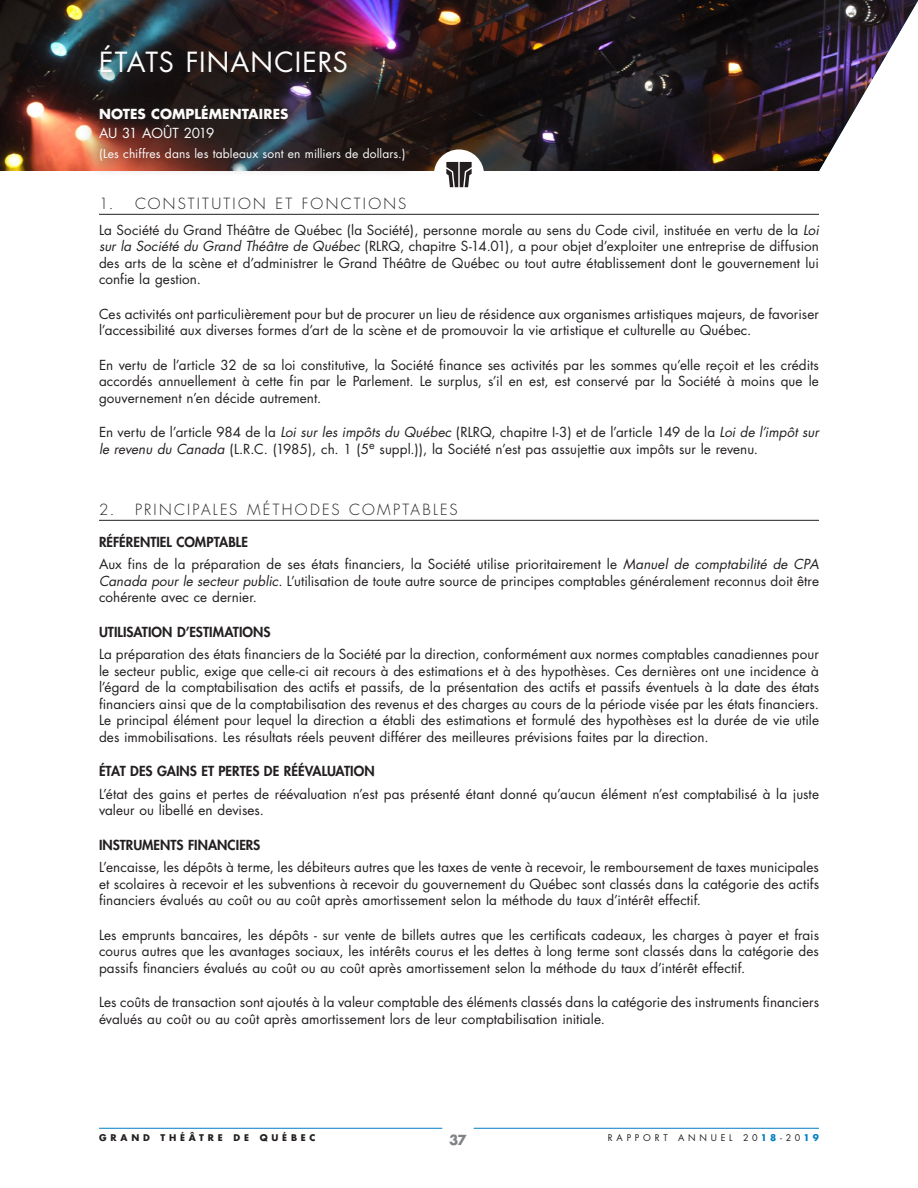
<style>
.page{position:relative;width:918px;height:1188px;background:#fff}
.page>*{position:absolute;margin:0;border:0;box-sizing:border-box;transform-origin:0 0}
.t1{font:27px "Futura";letter-spacing:.035em;color:#fcfcfc}
.Ti4{font:300 15px "Futura";letter-spacing:.15em;color:#231f20}
.TC_Notes{font:13.5px/16.5px "Futura";letter-spacing:.005em;color:#231f20;text-align:justify}
.Ti4e{font:800 13.5px "Futura";letter-spacing:.005em;color:#231f20}
.Action_Ti_blanc{font:700 13.5px "Futura";letter-spacing:.005em;color:#fcfcfc}
.TC{font:13.5px "Futura";letter-spacing:-.025em;color:#fcfcfc}
.t2{font:700 13.5px "Futura";color:#808285}
.TC-2{font:12px "Futura";letter-spacing:.01em;color:#fcfcfc}
.t3{font:9px "Futura";letter-spacing:.42em;color:#231f20}
.t4{font:700 9px "Futura";letter-spacing:.42em;color:#231f20}
.s1{font-style:italic}
.s2{font-weight:700;color:#007ec5}
</style>
<div class="page">
<img style="left:0;top:0;width:918px;height:171px">
<div style="left:81px;top:26px;width:284px;height:65px;background:#231f20;opacity:.7"></div>
<div style="left:434px;top:149px;width:50px;height:51px;background:#fff;border-radius:50%"></div>
<svg style="left:446px;top:162px;width:26px;height:25px"></svg>
<div style="left:80px;top:86px;width:344px;height:92px;background:#231f20;opacity:.7"></div>
<hr style="left:99px;top:214px;width:720px;height:1px;background:#231f20">
<hr style="left:99px;top:520px;width:720px;height:1px;background:#231f20">
<hr style="left:99px;top:1128px;width:343px;height:1px;background:#007ec5">
<hr style="left:474px;top:1128px;width:345px;height:1px;background:#007ec5">
<h1 class="t1" style="left:99px;top:45px;width:251px">ÉTATS FINANCIERS</h1>
<p class="Action_Ti_blanc" style="left:99px;top:105px;width:191px">NOTES COMPLÉMENTAIRES</p>
<p class="TC" style="left:99px;top:125px;width:117px">AU 31 AOÛT 2019</p>
<p class="TC-2" style="left:99px;top:146px;width:308px">(Les chiffres dans les tableaux sont en milliers de dollars.)</p>
<p class="Ti4" style="left:99px;top:195px;width:309px">1. CONSTITUTION ET FONCTIONS</p>
<p class="TC_Notes" style="left:99px;top:222px;width:722px">La Société du Grand Théâtre de Québec (la Société), personne morale au sens du Code civil, instituée en vertu de la <span class="s1">Loi sur la Société du Grand Théâtre de Québec</span> (RLRQ, chapitre S-14.01), a pour objet d’exploiter une entreprise de diffusion des arts de la scène et d’administrer le Grand Théâtre de Québec ou tout autre établissement dont le gouvernement lui confie la gestion.</p>
<p class="TC_Notes" style="left:99px;top:306px;width:721px">Ces activités ont particulièrement pour but de procurer un lieu de résidence aux organismes artistiques majeurs, de favoriser l’accessibilité aux diverses formes d’art de la scène et de promouvoir la vie artistique et culturelle au Québec.</p>
<p class="TC_Notes" style="left:99px;top:357px;width:721px">En vertu de l’article 32 de sa loi constitutive, la Société finance ses activités par les sommes qu’elle reçoit et les crédits accordés annuellement à cette fin par le Parlement. Le surplus, s’il en est, est conservé par la Société à moins que le gouvernement n’en décide autrement.</p>
<p class="TC_Notes" style="left:99px;top:424px;width:722px">En vertu de l’article 984 de la <span class="s1">Loi sur les impôts du Québec</span> (RLRQ, chapitre I-3) et de l’article 149 de la <span class="s1">Loi de l’impôt sur le revenu du Canada</span> (L.R.C. (1985), ch. 1 (5<sup>e</sup> suppl.)), la Société n’est pas assujettie aux impôts sur le revenu.</p>
<p class="Ti4" style="left:99px;top:501px;width:360px">2. PRINCIPALES MÉTHODES COMPTABLES</p>
<p class="Ti4e" style="left:99px;top:533px;width:150px">RÉFÉRENTIEL COMPTABLE</p>
<p class="TC_Notes" style="left:99px;top:556px;width:722px">Aux fins de la préparation de ses états financiers, la Société utilise prioritairement le <span class="s1">Manuel de comptabilité de CPA Canada pour le secteur public</span>. L’utilisation de toute autre source de principes comptables généralement reconnus doit être cohérente avec ce dernier.</p>
<p class="Ti4e" style="left:99px;top:623px;width:173px">UTILISATION D’ESTIMATIONS</p>
<p class="TC_Notes" style="left:99px;top:646px;width:722px">La préparation des états financiers de la Société par la direction, conformément aux normes comptables canadiennes pour le secteur public, exige que celle-ci ait recours à des estimations et à des hypothèses. Ces dernières ont une incidence à l’égard de la comptabilisation des actifs et passifs, de la présentation des actifs et passifs éventuels à la date des états financiers ainsi que de la comptabilisation des revenus et des charges au cours de la période visée par les états financiers.<br>Le principal élément pour lequel la direction a établi des estimations et formulé des hypothèses est la durée de vie utile des immobilisations. Les résultats réels peuvent différer des meilleures prévisions faites par la direction.</p>
<p class="Ti4e" style="left:99px;top:763px;width:277px">ÉTAT DES GAINS ET PERTES DE RÉÉVALUATION</p>
<p class="TC_Notes" style="left:99px;top:786px;width:722px">L’état des gains et pertes de réévaluation n’est pas présenté étant donné qu’aucun élément n’est comptabilisé à la juste valeur ou libellé en devises.</p>
<p class="Ti4e" style="left:99px;top:836px;width:163px">INSTRUMENTS FINANCIERS</p>
<p class="TC_Notes" style="left:99px;top:859px;width:722px">L’encaisse, les dépôts à terme, les débiteurs autres que les taxes de vente à recevoir, le remboursement de taxes municipales et scolaires à recevoir et les subventions à recevoir du gouvernement du Québec sont classés dans la catégorie des actifs financiers évalués au coût ou au coût après amortissement selon la méthode du taux d’intérêt effectif.</p>
<p class="TC_Notes" style="left:99px;top:927px;width:722px">Les emprunts bancaires, les dépôts - sur vente de billets autres que les certificats cadeaux, les charges à payer et frais courus autres que les avantages sociaux, les intérêts courus et les dettes à long terme sont classés dans la catégorie des passifs financiers évalués au coût ou au coût après amortissement selon la méthode du taux d’intérêt effectif.</p>
<p class="TC_Notes" style="left:99px;top:994px;width:722px">Les coûts de transaction sont ajoutés à la valeur comptable des éléments classés dans la catégorie des instruments financiers évalués au coût ou au coût après amortissement lors de leur comptabilisation initiale.</p>
<p class="t4" style="left:99px;top:1132px;width:218px">GRAND THÉÂTRE DE QUÉBEC</p>
<p class="t2" style="left:449px;top:1131px;width:19px">37</p>
<p class="t3" style="left:608px;top:1132px;width:213px">RAPPORT ANNUEL 20<span class="s2">18</span>-20<span class="s2">19</span></p>
</div>
